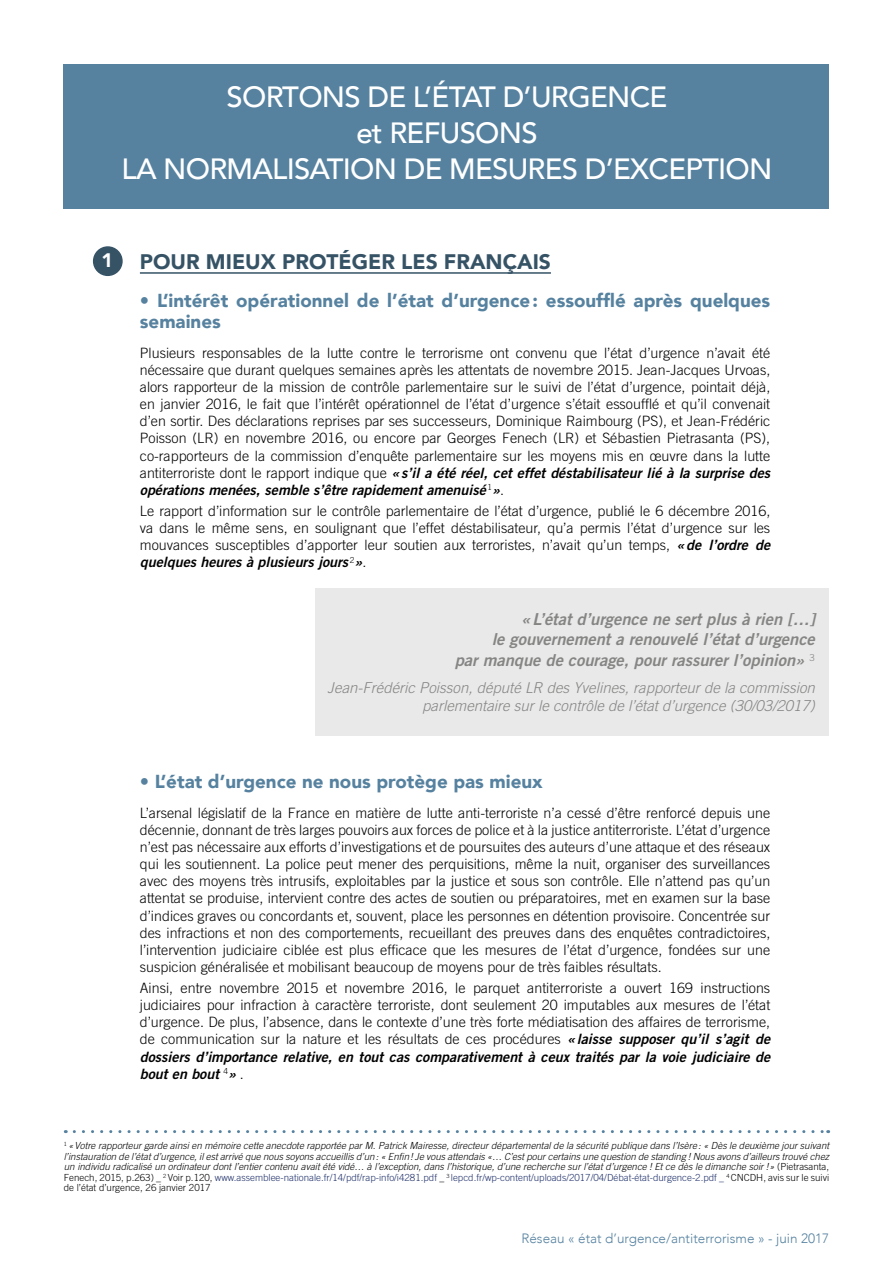
<style>
.page{position:relative;width:893px;height:1263px;background:#fff}
.page>*{position:absolute;margin:0;border:0;box-sizing:border-box;transform-origin:0 0}
.t1{font:500 29.25px/36px "Avenir";letter-spacing:-.025em;color:#fff;text-align:center}
.t2{font:900 21px "Avenir";color:#365366}
.t3{font:900 19.5px "Avenir";color:#fff}
.t4{font:900 18.75px/21px "Avenir";color:#5682a0}
.t5{font:italic 16.5px/19.8px "Trade Gothic LT Bold Two";color:#858584;text-align:right}
.t6{font:italic 300 15px/18px "Trade Gothic LT";color:#858584;text-align:right}
.t7{font:300 14.25px/17.1px "Trade Gothic LT";color:#000;text-align:justify}
.t8{font:italic 14.25px/17.1px "Trade Gothic LT Bold Two";color:#000}
.t9{font:300 13.5px "Avenir";color:#5682a0}
.t10{font:italic 300 9.75px/10.5px "Trade Gothic LT";color:#000;text-align:justify}
.s1{font-family:"Trade Gothic LT";font-weight:300;font-style:normal}
.s2{font-family:"Trade Gothic LT Bold Two";font-weight:400;font-style:italic}
.s3{font-style:normal}
.s4{font-style:normal;color:#21326b}
</style>
<div class="page">
<div style="left:64px;top:64px;width:765px;height:144px;background:#5682a0"></div>
<hr style="left:140px;top:272px;width:411px;height:2px;background:#365366">
<div style="left:316px;top:588px;width:513px;height:148px;background:#e9e9e9"></div>
<div style="left:94px;top:247px;width:28px;height:28px;background:#365366;border-radius:50%"></div>
<div style="left:93px;top:246px;width:30px;height:30px;border:2px solid #365366;border-radius:50%"></div>
<svg style="left:74px;top:1130px;width:755px;height:3px"></svg>
<h1 class="t1" style="left:122px;top:77px;width:652px">SORTONS DE L’ÉTAT D’URGENCE<br>et REFUSONS<br>LA NORMALISATION DE MESURES D’EXCEPTION</h1>
<h3 class="t3" style="left:101px;top:244px;width:13px">1</h3>
<h2 class="t2" style="left:140px;top:244px;width:413px">POUR MIEUX PROTÉGER LES FRANÇAIS</h2>
<h3 class="t4" style="left:140px;top:289px;width:632px">• L’intérêt opérationnel de l’état d’urgence: essoufflé après quelques semaines</h3>
<p class="t7" style="left:140px;top:344px;width:632px">Plusieurs responsables de la lutte contre le terrorisme ont convenu que l’état d’urgence n’avait été nécessaire que durant quelques semaines après les attentats de novembre 2015. Jean-Jacques Urvoas, alors rapporteur de la mission de contrôle parlementaire sur le suivi de l’état d’urgence, pointait déjà, en janvier 2016, le fait que l’intérêt opérationnel de l’état d’urgence s’était essoufflé et qu’il convenait d’en sortir. Des déclarations reprises par ses successeurs, Dominique Raimbourg (PS), et Jean-Frédéric Poisson (LR) en novembre 2016, ou encore par Georges Fenech (LR) et Sébastien Pietrasanta (PS), co-rapporteurs de la commission d’enquête parlementaire sur les moyens mis en œuvre dans la lutte</p>
<p class="t8" style="left:140px;top:464px;width:632px"><span class="s1">antiterroriste dont le rapport indique que</span> «s’il a été réel, cet effet déstabilisateur lié à la surprise des opérations menées, semble s’être rapidement amenuisé <sup>1</sup>»<span class="s1">.</span></p>
<p class="t7" style="left:140px;top:502px;width:632px">Le rapport d’information sur le contrôle parlementaire de l’état d’urgence, publié le 6 décembre 2016, va dans le même sens, en soulignant que l’effet déstabilisateur, qu’a permis l’état d’urgence sur les mouvances susceptibles d’apporter leur soutien aux terroristes, n’avait qu’un temps, <span class="s2">«de l’ordre de</span></p>
<p class="t8" style="left:140px;top:553px;width:228px">quelques heures à plusieurs jours <sup>2</sup>»<span class="s1">.</span></p>
<p class="t5" style="left:492px;top:609px;width:325px">«L’état d’urgence ne sert plus à rien […]<br>le gouvernement a renouvelé l’état d’urgence</p>
<p class="t5" style="left:455px;top:650px;width:362px">par manque de courage, pour rassurer l’opinion» <sup>3</sup></p>
<p class="t6" style="left:328px;top:678px;width:489px">Jean-Frédéric Poisson, député LR des Yvelines, rapporteur de la commission parlementaire sur le contrôle de l’état d’urgence (30/03/2017)</p>
<h3 class="t4" style="left:140px;top:770px;width:404px">• L’état d’urgence ne nous protège pas mieux</h3>
<p class="t7" style="left:140px;top:804px;width:632px">L’arsenal législatif de la France en matière de lutte anti-terroriste n’a cessé d’être renforcé depuis une décennie, donnant de très larges pouvoirs aux forces de police et à la justice antiterroriste. L’état d’urgence n’est pas nécessaire aux efforts d’investigations et de poursuites des auteurs d’une attaque et des réseaux qui les soutiennent. La police peut mener des perquisitions, même la nuit, organiser des surveillances avec des moyens très intrusifs, exploitables par la justice et sous son contrôle. Elle n’attend pas qu’un attentat se produise, intervient contre des actes de soutien ou préparatoires, met en examen sur la base d’indices graves ou concordants et, souvent, place les personnes en détention provisoire. Concentrée sur des infractions et non des comportements, recueillant des preuves dans des enquêtes contradictoires, l’intervention judiciaire ciblée est plus efficace que les mesures de l’état d’urgence, fondées sur une suspicion généralisée et mobilisant beaucoup de moyens pour de très faibles résultats.</p>
<p class="t7" style="left:140px;top:979px;width:632px">Ainsi, entre novembre 2015 et novembre 2016, le parquet antiterroriste a ouvert 169 instructions judiciaires pour infraction à caractère terroriste, dont seulement 20 imputables aux mesures de l’état d’urgence. De plus, l’absence, dans le contexte d’une très forte médiatisation des affaires de terrorisme, de communication sur la nature et les résultats de ces procédures <span class="s2">«laisse supposer qu’il s’agit de</span></p>
<p class="t8" style="left:140px;top:1048px;width:632px">dossiers d’importance relative, en tout cas comparativement à ceux traités par la voie judiciaire de bout en bout <sup>4</sup>» <span class="s1">.</span></p>
<p class="t10" style="left:64px;top:1140px;width:767px"><sup>1</sup> «Votre rapporteur garde ainsi en mémoire cette anecdote rapportée par M. Patrick Mairesse, directeur départemental de la sécurité publique dans l’Isère : « Dès le deuxième jour suivant l’instauration de l’état d’urgence, il est arrivé que nous soyons accueillis d’un: « Enfin! Je vous attendais «… C’est pour certains une question de standing ! Nous avons d’ailleurs trouvé chez un individu radicalisé un ordinateur dont l’entier contenu avait été vidé… à l’exception, dans l’historique, d’une recherche sur l’état d’urgence ! Et ce dès le dimanche soir !» <span class="s3">(Pietrasanta, Fenech, 2015, p.263) _</span> <sup>2</sup> <span class="s3">Voir p.120,</span> <span class="s4">www.assemblee-nationale.fr/14/pdf/rap-info/i4281.pdf</span> <span class="s3">_</span> <sup>3</sup> <span class="s4">lepcd.fr/wp-content/uploads/2017/04/Débat-état-durgence-2.pdf _</span> <sup>4</sup> <span class="s3">CNCDH, avis sur le suivi de l’état d’urgence, 26 janvier 2017</span></p>
<p class="t9" style="left:521px;top:1230px;width:309px">Réseau « état d’urgence/antiterrorisme » - juin 2017</p>
</div>
